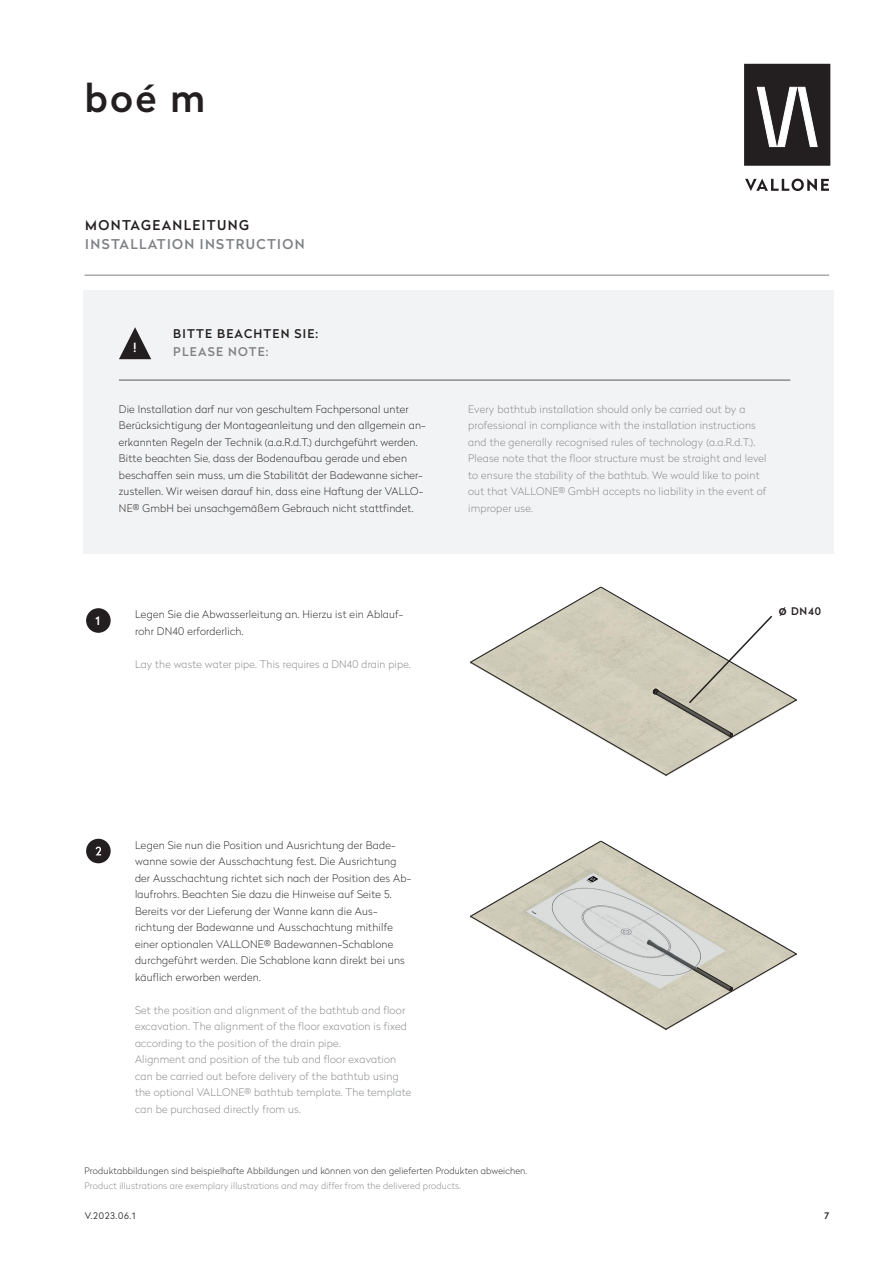
<style>
.page{position:relative;width:893px;height:1263px;background:#fff}
.page>*{position:absolute;margin:0;border:0;box-sizing:border-box;transform-origin:0 0}
.t1{font:500 38.55px "Radikal";color:#231f20}
.Überschrift_EN{font:500 13.5px "Radikal";letter-spacing:.1em;color:#808285}
.Überschrift_DE{font:500 13.5px "Radikal";letter-spacing:.1em;color:#231f20}
.t2{font:500 12.6px "Radikal";color:#fff}
.Unterüberschrift_8pt{font:500 12px "Radikal";letter-spacing:.1em;color:#231f20}
.Unterüberschrift_8pt-2{font:500 12px "Radikal";letter-spacing:.1em;color:#808285}
.t3{font:500 11.85px "Radikal";color:#fff}
.Fließtext_EN{font:100 10.5px/16.5px "Radikal";letter-spacing:.02em;color:#231f20}
.Auflistung_DE{font:100 10.5px/16.5px "Radikal";letter-spacing:.02em;color:#231f20}
.Auflistung_EN{font:100 10.5px/16.5px "Radikal";letter-spacing:.02em;color:#808285}
.Fließtext_EN-2{font:100 10.5px/16.5px "Radikal";letter-spacing:.02em;color:#808285}
.Fließtext_DE{font:100 10.5px/16.5px "Radikal";letter-spacing:.02em;color:#231f20}
.Fließtext_DE-2{font:100 10.5px "Radikal";letter-spacing:.02em;color:#808285}
.Auflistung_DE-2{font:500 10.5px "Radikal";color:#231f20}
.t4{font:100 9px "Radikal";letter-spacing:.02em;color:#231f20}
.t5{font:100 9px "Radikal";letter-spacing:.02em;color:#808285}
.t6{font:300 9px "Radikal";letter-spacing:.08em;color:#231f20}
.t7{font:500 9px "Radikal";color:#231f20}
.s1{font-size:13.5px}
</style>
<div class="page">
<svg style="left:745px;top:179px;width:84px;height:12px"></svg>
<div style="left:745px;top:65px;width:84px;height:99px;background:#231f20"></div>
<div style="left:744px;top:64px;width:86px;height:102px;border:3px solid #231f20"></div>
<svg style="left:757px;top:87px;width:61px;height:60px"></svg>
<hr style="left:84px;top:275px;width:745px;height:1px;background:#808285">
<div style="left:87px;top:609px;width:23px;height:23px;background:#231f20;border-radius:50%"></div>
<div style="left:86px;top:608px;width:25px;height:25px;border:1px solid #231f20;border-radius:50%"></div>
<div style="left:86px;top:839px;width:25px;height:24px;background:#231f20;border-radius:50%"></div>
<svg style="left:96px;top:847px;width:5px;height:8px"></svg>
<div style="left:83px;top:290px;width:750px;height:263px;background:#f2f3f4"></div>
<hr style="left:119px;top:380px;width:671px;height:1px;background:#57585a">
<svg style="left:119px;top:327px;width:32px;height:32px"></svg>
<svg style="left:470px;top:586px;width:327px;height:445px"></svg>
<h1 class="t1" style="left:84px;top:70px;width:122px">boé m</h1>
<p class="Überschrift_DE" style="left:85px;top:215px;width:165px">MONTAGEANLEITUNG</p>
<p class="Überschrift_EN" style="left:85px;top:235px;width:221px">INSTALLATION INSTRUCTION</p>
<p class="t2" style="left:133px;top:338px;width:5px">!</p>
<p class="Unterüberschrift_8pt" style="left:173px;top:325px;width:146px">BITTE BEACHTEN SIE:</p>
<p class="Unterüberschrift_8pt-2" style="left:173px;top:343px;width:97px">PLEASE NOTE:</p>
<p class="Auflistung_DE" style="left:119px;top:400px;width:308px">Die Installation darf nur von geschultem Fachpersonal unter Berücksichtigung der Montageanleitung und den allgemein an&shy;erkannten Regeln der Technik (a.a.R.d.T.) durchgeführt werden.<br>Bitte beachten Sie, dass der Bodenaufbau gerade und eben beschaffen sein muss, um die Stabilität der Badewanne sicher&shy;zustellen. Wir weisen darauf hin, dass eine Haftung der VALLO-NE® GmbH bei unsachgemäßem Gebrauch nicht stattfindet.</p>
<p class="Auflistung_EN" style="left:468px;top:400px;width:300px">Every bathtub installation should only be carried out by a professional in compliance with the installation instructions and the generally recognised rules of technology (a.a.R.d.T.).<br>Please note that the floor structure must be straight and level to ensure the stability of the bathtub. We would like to point out that VALLONE® GmbH accepts no liability in the event of improper use.</p>
<p class="t3" style="left:95px;top:612px;width:6px">1</p>
<p class="Fließtext_DE" style="left:135px;top:606px;width:270px">Legen Sie die Abwasserleitung an. Hierzu ist ein Ablauf&shy;rohr DN40 erforderlich.</p>
<p class="Fließtext_DE-2" style="left:135px;top:657px;width:277px">Lay the waste water pipe. This requires a DN40 drain pipe.</p>
<p class="Auflistung_DE-2" style="left:779px;top:603px;width:44px"><span class="s1">ø</span> DN40</p>
<p class="Fließtext_EN" style="left:135px;top:836px;width:278px">Legen Sie nun die Position und Ausrichtung der Bade&shy;wanne sowie der Ausschachtung fest. Die Ausrichtung der Ausschachtung richtet sich nach der Position des Ab&shy;laufrohrs. Beachten Sie dazu die Hinweise auf Seite 5.</p>
<p class="Fließtext_EN" style="left:135px;top:902px;width:271px">Bereits vor der Lieferung der Wanne kann die Aus&shy;richtung der Badewanne und Ausschachtung mithilfe einer optionalen VALLONE® Badewannen-Schablone durchgeführt werden. Die Schablone kann direkt bei uns käuflich erworben werden.</p>
<p class="Fließtext_EN-2" style="left:135px;top:1001px;width:273px">Set the position and alignment of the bathtub and floor excavation. The alignment of the floor exavation is fixed according to the position of the drain pipe.</p>
<p class="Fließtext_EN-2" style="left:135px;top:1051px;width:278px">Alignment and position of the tub and floor exavation can be carried out before delivery of the bathtub using the optional VALLONE® bathtub template. The template can be purchased directly from us.</p>
<p class="t4" style="left:84px;top:1164px;width:444px">Produktabbildungen sind beispielhafte Abbildungen und können von den gelieferten Produkten abweichen.</p>
<p class="t5" style="left:84px;top:1179px;width:378px">Product illustrations are exemplary illustrations and may differ from the delivered products.</p>
<p class="t6" style="left:85px;top:1209px;width:52px">V.2023.06.1</p>
<p class="t7" style="left:824px;top:1209px;width:6px">7</p>
</div>
